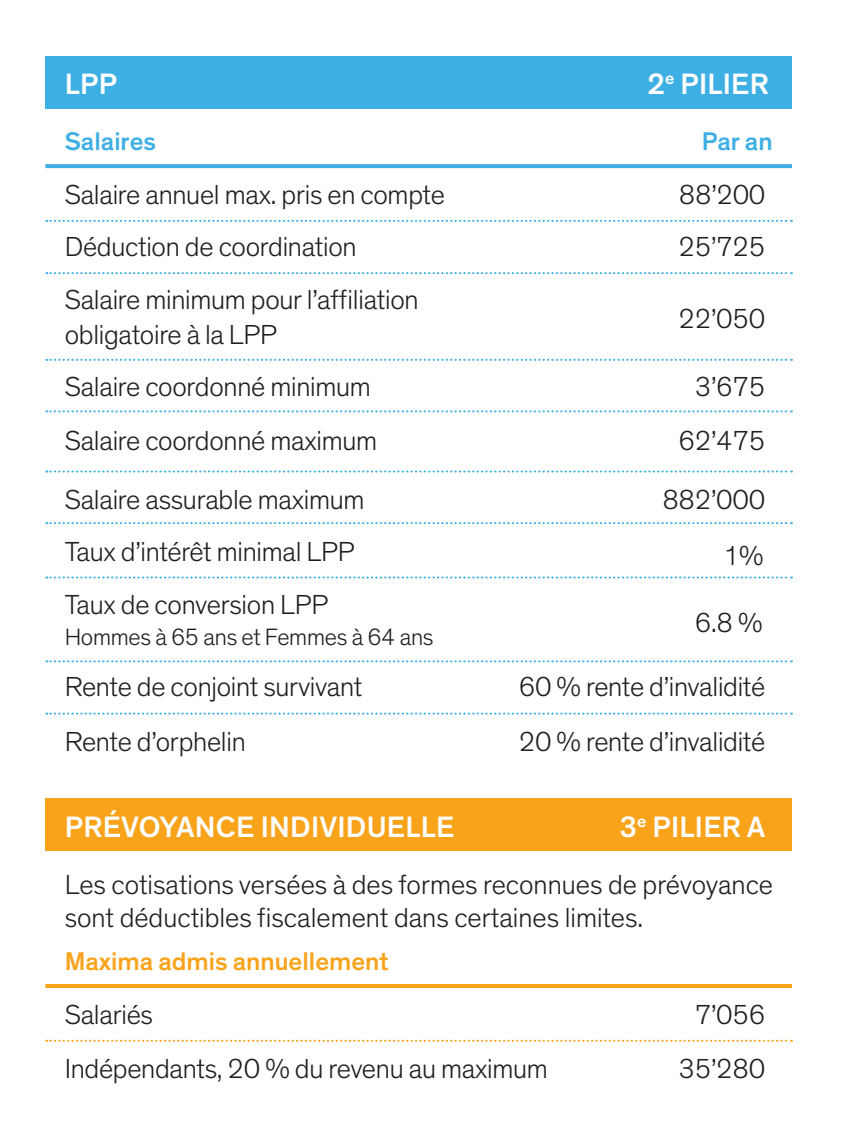
<style>
.page{position:relative;width:851px;height:1134px;background:#fff}
.page>*{position:absolute;margin:0;border:0;box-sizing:border-box;transform-origin:0 0}
.t1{font:500 30px "Theinhardt";letter-spacing:.01em;color:#fff}
.t2{font:300 28px/33.6px "Theinhardt";letter-spacing:-.01em;color:#231f20}
.t3{font:500 26px "Theinhardt";color:#f9a31b}
.t4{font:500 26px "Theinhardt";color:#3eafe4}
.t5{font:300 24px "Theinhardt";letter-spacing:-.01em;color:#231f20}
</style>
<div class="page">
<svg style="left:46px;top:1040px;width:745px;height:2px"></svg>
<hr style="left:45px;top:984px;width:746px;height:4px;background:#f9a31b">
<div style="left:45px;top:57px;width:746px;height:52px;background:#3eafe4"></div>
<svg style="left:46px;top:220px;width:745px;height:2px"></svg>
<svg style="left:46px;top:272px;width:745px;height:2px"></svg>
<svg style="left:46px;top:359px;width:745px;height:2px"></svg>
<svg style="left:46px;top:410px;width:745px;height:2px"></svg>
<svg style="left:46px;top:470px;width:745px;height:2px"></svg>
<svg style="left:46px;top:522px;width:745px;height:2px"></svg>
<svg style="left:46px;top:576px;width:745px;height:2px"></svg>
<svg style="left:46px;top:660px;width:745px;height:2px"></svg>
<svg style="left:46px;top:713px;width:745px;height:2px"></svg>
<svg style="left:45px;top:164px;width:746px;height:4px;background:#44b1e4"></svg>
<div style="left:45px;top:799px;width:746px;height:52px;background:#f9a31b"></div>
<p class="t1" style="left:65px;top:66px;width:54px">LPP</p>
<p class="t1" style="left:647px;top:66px;width:123px">2<sup>e</sup> PILIER</p>
<p class="t4" style="left:65px;top:126px;width:93px">Salaires</p>
<p class="t4" style="left:701px;top:126px;width:72px">Par an</p>
<p class="t2" style="left:65px;top:178px;width:381px">Salaire annuel max. pris en compte</p>
<p class="t2" style="left:678px;top:178px;width:88px">88’200</p>
<p class="t2" style="left:65px;top:230px;width:293px">Déduction de coordination</p>
<p class="t2" style="left:678px;top:230px;width:88px">25’725</p>
<p class="t2" style="left:65px;top:284px;width:355px">Salaire minimum pour l’affiliation</p>
<p class="t2" style="left:65px;top:318px;width:214px">obligatoire à la LPP</p>
<p class="t2" style="left:678px;top:302px;width:88px">22’050</p>
<p class="t2" style="left:65px;top:370px;width:307px">Salaire coordonné minimum</p>
<p class="t2" style="left:694px;top:370px;width:72px">3’675</p>
<p class="t2" style="left:65px;top:424px;width:314px">Salaire coordonné maximum</p>
<p class="t2" style="left:678px;top:424px;width:88px">62’475</p>
<p class="t2" style="left:65px;top:483px;width:301px">Salaire assurable maximum</p>
<p class="t2" style="left:662px;top:483px;width:104px">882’000</p>
<p class="t2" style="left:65px;top:535px;width:291px">Taux d’intérêt minimal LPP</p>
<p class="t2" style="left:65px;top:588px;width:265px">Taux de conversion LPP</p>
<p class="t2" style="left:722px;top:539px;width:42px">1%</p>
<p class="t2" style="left:694px;top:606px;width:69px">6.8 %</p>
<p class="t5" style="left:65px;top:623px;width:370px">Hommes à 65 ans et Femmes à 64 ans</p>
<p class="t2" style="left:65px;top:670px;width:299px">Rente de conjoint survivant</p>
<p class="t2" style="left:518px;top:670px;width:248px">60 % rente d’invalidité</p>
<p class="t2" style="left:65px;top:725px;width:182px">Rente d’orphelin</p>
<p class="t2" style="left:518px;top:725px;width:248px">20 % rente d’invalidité</p>
<p class="t1" style="left:65px;top:809px;width:391px">PRÉVOYANCE INDIVIDUELLE</p>
<p class="t1" style="left:619px;top:809px;width:147px">3<sup>e</sup> PILIER A</p>
<p class="t2" style="left:65px;top:868px;width:709px">Les cotisations versées à des formes reconnues de prévoyance sont déductibles fiscalement dans certaines limites.</p>
<p class="t3" style="left:65px;top:946px;width:325px">Maxima admis annuellement</p>
<p class="t2" style="left:65px;top:999px;width:90px">Salariés</p>
<p class="t2" style="left:694px;top:999px;width:72px">7’056</p>
<p class="t2" style="left:65px;top:1052px;width:484px">Indépendants, 20 % du revenu au maximum</p>
<p class="t2" style="left:678px;top:1052px;width:88px">35’280</p>
</div>
